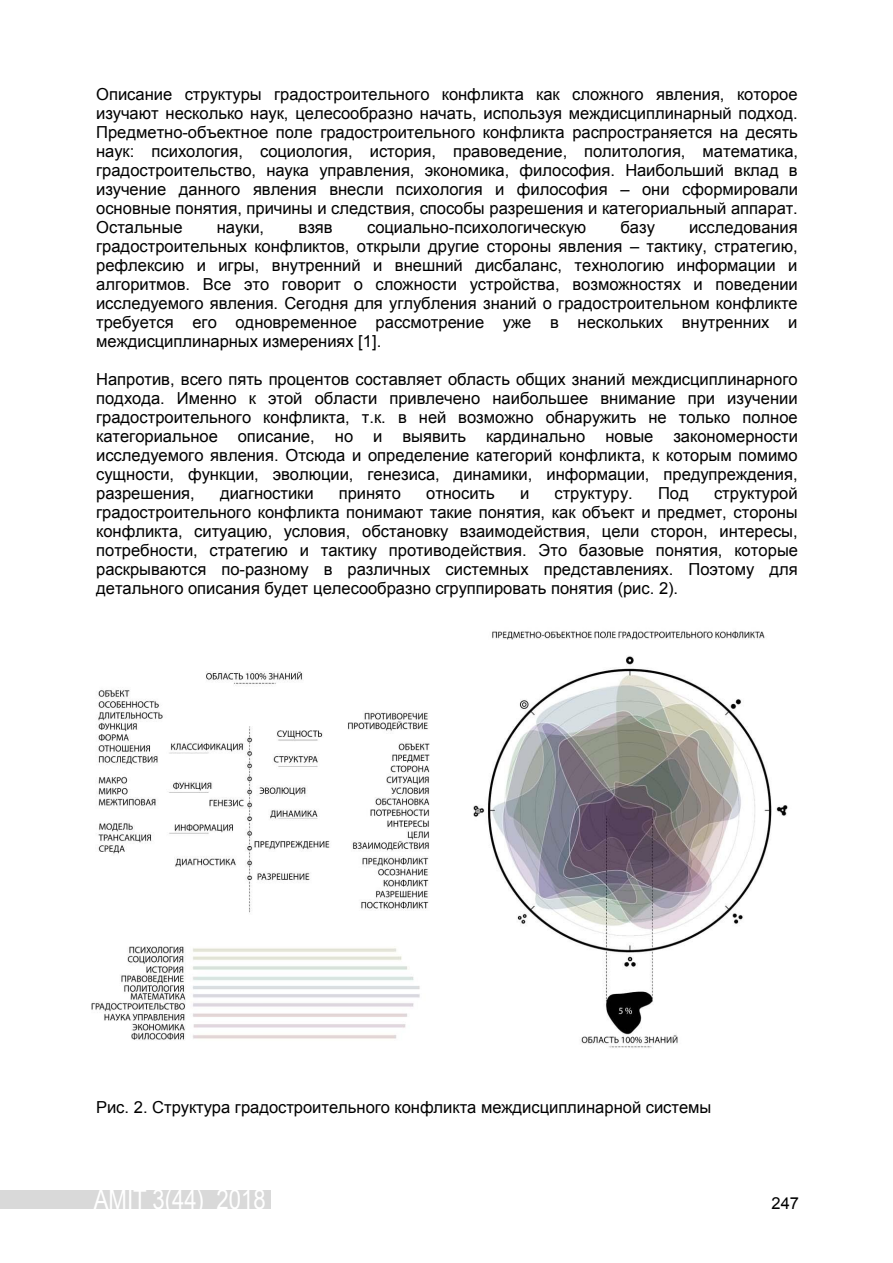
<style>
.page{position:relative;width:893px;height:1263px;background:#fff}
.page>*{position:absolute;margin:0;border:0;box-sizing:border-box;transform-origin:0 0}
.t1{font:27px "Arial Narrow";color:#fff}
.t2{font:16.5px/19px "Arial";color:#000;text-align:justify}
.t3{font:16.5px "Arial";color:#000}
.s1{font-style:inherit}
</style>
<div class="page">
<div style="left:0;top:1190px;width:271px;height:19px;background:#d9d9d9"></div>
<img style="left:91px;top:631px;width:697px;height:417px">
<p class="t2" style="left:96px;top:85px;width:703px">Описание структуры градостроительного конфликта как сложного явления, которое изучают несколько наук, целесообразно начать, используя междисциплинарный подход.<br>Предметно<span class="s1">-</span>объектное поле градостроительного конфликта распространяется на десять наук: психология, социология, история, правоведение, политология, математика, градостроительство, наука управления, экономика, философия. Наибольший вклад в изучение данного явления внесли психология и философия – они сформировали основные понятия, причины и следствия, способы разрешения и категориальный аппарат.<br>Остальные</p>
<p class="t2" style="left:217px;top:218px;width:49px">науки,</p>
<p class="t2" style="left:299px;top:218px;width:36px">взяв</p>
<p class="t2" style="left:367px;top:218px;width:221px">социально<span class="s1">-</span>психологическую</p>
<p class="t2" style="left:620px;top:218px;width:36px">базу</p>
<p class="t2" style="left:96px;top:218px;width:703px;text-indent:593px">исследования градостроительных конфликтов, открыли другие стороны явления – тактику, стратегию, рефлексию и игры, внутренний и внешний дисбаланс, технологию информации и алгоритмов. Все это говорит о сложности устройства, возможностях и поведении исследуемого явления. Сегодня для углубления знаний о градостроительном конфликте требуется его одновременное рассмотрение уже в нескольких внутренних и междисциплинарных измерениях [1].</p>
<p class="t2" style="left:96px;top:370px;width:703px">Напротив, всего пять процентов составляет область общих знаний междисциплинарного подхода. Именно к этой области привлечено наибольшее внимание при изучении градостроительного конфликта, т.к. в ней возможно обнаружить не только полное категориальное описание, но и выявить кардинально новые закономерности исследуемого явления. Отсюда и определение категорий конфликта, к которым помимо сущности, функции, эволюции, генезиса, динамики, информации, предупреждения, разрешения,</p>
<p class="t2" style="left:220px;top:484px;width:95px">диагностики</p>
<p class="t2" style="left:339px;top:484px;width:64px">принято</p>
<p class="t2" style="left:426px;top:484px;width:70px">относить</p>
<p class="t2" style="left:520px;top:484px;width:11px">и</p>
<p class="t2" style="left:554px;top:484px;width:80px">структуру.</p>
<p class="t2" style="left:658px;top:484px;width:32px">Под</p>
<p class="t2" style="left:96px;top:484px;width:703px;text-indent:618px">структурой градостроительного конфликта понимают такие понятия, как объект и предмет, стороны конфликта, ситуацию, условия, обстановку взаимодействия, цели сторон, интересы, потребности, стратегию и тактику противодействия. Это базовые понятия, которые раскрываются по<span class="s1">-</span>разному в различных системных представлениях. Поэтому для детального описания будет целесообразно сгруппировать понятия (рис. 2).</p>
<p class="t2" style="left:96px;top:1098px;width:617px">Рис. 2. Структура градостроительного конфликта междисциплинарной системы</p>
<h1 class="t1" style="left:94px;top:1180px;width:173px">AMIT 3(44) 2018</h1>
<p class="t3" style="left:771px;top:1192px;width:29px">247</p>
</div>
